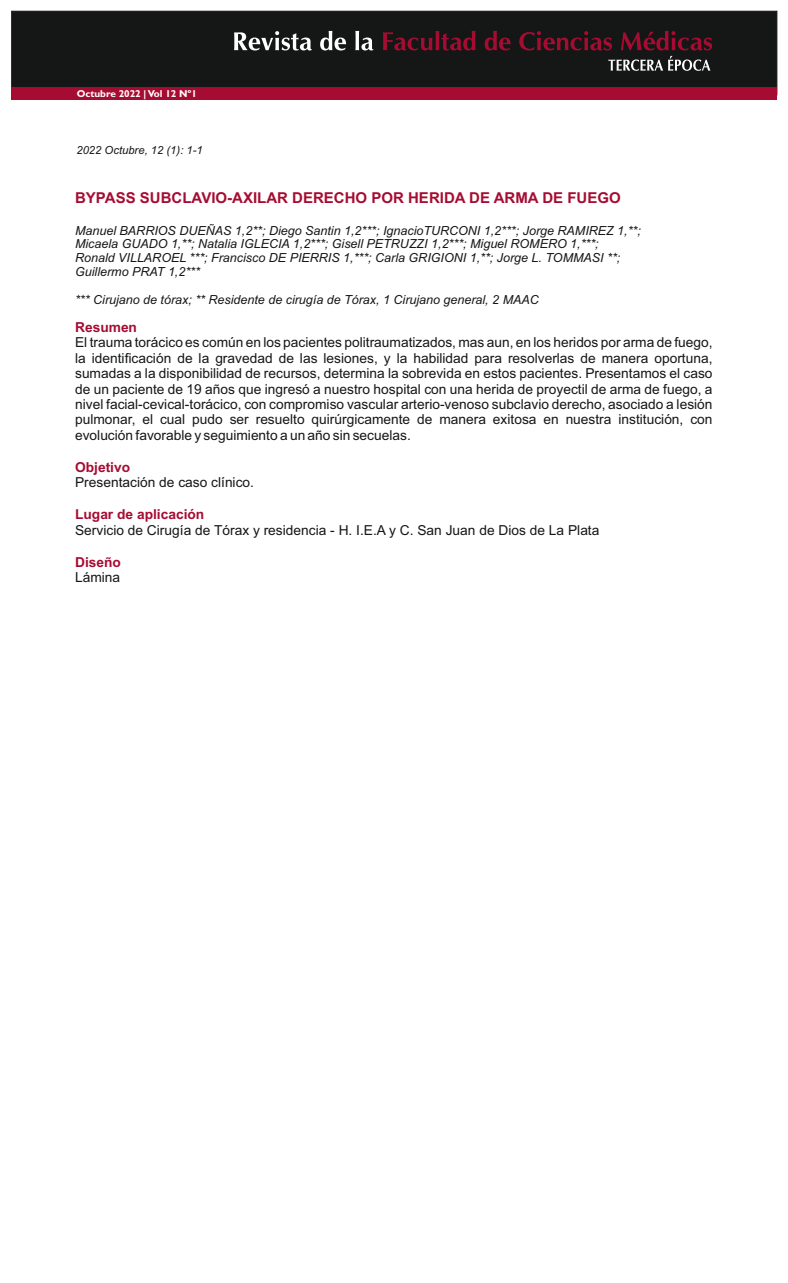
<style>
.page{position:relative;width:788px;height:1283px;background:#fff}
.page>*{position:absolute;margin:0;border:0;box-sizing:border-box;transform-origin:0 0}
.t1{font:700 15px "Arial";color:#a60c32}
.t2{font:13.75px/15.4px "Arial";color:#151616;text-align:justify}
.t3{font:700 13.75px "Arial";color:#a60c32}
.t4{font:italic 12.5px/14px "Arial";color:#151616}
.t5{font:italic 11.25px "Arial";color:#151616}
.t6{font:700 10px "Gill Sans";color:#fff}
</style>
<div class="page">
<div style="left:12px;top:11px;width:765px;height:84px;background:#151616;border:1px solid #151616"></div>
<svg style="left:234px;top:31px;width:78px;height:19px"></svg>
<svg style="left:320px;top:31px;width:53px;height:19px"></svg>
<svg style="left:383px;top:31px;width:329px;height:19px"></svg>
<svg style="left:608px;top:56px;width:102px;height:15px"></svg>
<div style="left:11px;top:87px;width:766px;height:13px;background:#a60c32"></div>
<p class="t6" style="left:77px;top:90px;width:122px">Octubre 2022 | Vol 12 Nº1</p>
<p class="t5" style="left:76px;top:146px;width:128px">2022 Octubre, 12 (1): 1-1</p>
<p class="t1" style="left:75px;top:192px;width:547px">BYPASS SUBCLAVIO-AXILAR DERECHO POR HERIDA DE ARMA DE FUEGO</p>
<p class="t4" style="left:75px;top:224px;width:567px">Manuel BARRIOS DUEÑAS 1,2**; Diego Santin 1,2***; IgnacioTURCONI 1,2***; Jorge RAMIREZ 1,**; Micaela GUADO 1,**; Natalia IGLECIA 1,2***; Gisell PETRUZZI 1,2***; Miguel ROMERO 1,***; Ronald VILLAROEL ***; Francisco DE PIERRIS 1,***; Carla GRIGIONI 1,**; Jorge L. TOMMASI **; Guillermo PRAT 1,2***</p>
<p class="t4" style="left:75px;top:294px;width:465px">*** Cirujano de tórax; ** Residente de cirugía de Tórax, 1 Cirujano general, 2 MAAC</p>
<p class="t3" style="left:75px;top:322px;width:63px">Resumen</p>
<p class="t2" style="left:75px;top:336px;width:639px">El trauma torácico es común en los pacientes politraumatizados, mas aun, en los heridos por arma de fuego, la identificación de la gravedad de las lesiones, y la habilidad para resolverlas de manera oportuna, sumadas a la disponibilidad de recursos, determina la sobrevida en estos pacientes. Presentamos el caso de un paciente de 19 años que ingresó a nuestro hospital con una herida de proyectil de arma de fuego, a nivel facial-cevical-torácico, con compromiso vascular arterio-venoso subclavio derecho, asociado a lesión pulmonar, el cual pudo ser resuelto quirúrgicamente de manera exitosa en nuestra institución, con evolución favorable y seguimiento a un año sin secuelas.</p>
<p class="t3" style="left:75px;top:462px;width:57px">Objetivo</p>
<p class="t2" style="left:75px;top:476px;width:180px">Presentación de caso clínico.</p>
<p class="t3" style="left:75px;top:509px;width:131px">Lugar de aplicación</p>
<p class="t2" style="left:75px;top:523px;width:526px">Servicio de Cirugía de Tórax y residencia - H. I.E.A y C. San Juan de Dios de La Plata</p>
<p class="t3" style="left:75px;top:556px;width:47px">Diseño</p>
<p class="t2" style="left:75px;top:571px;width:47px">Lámina</p>
</div>
